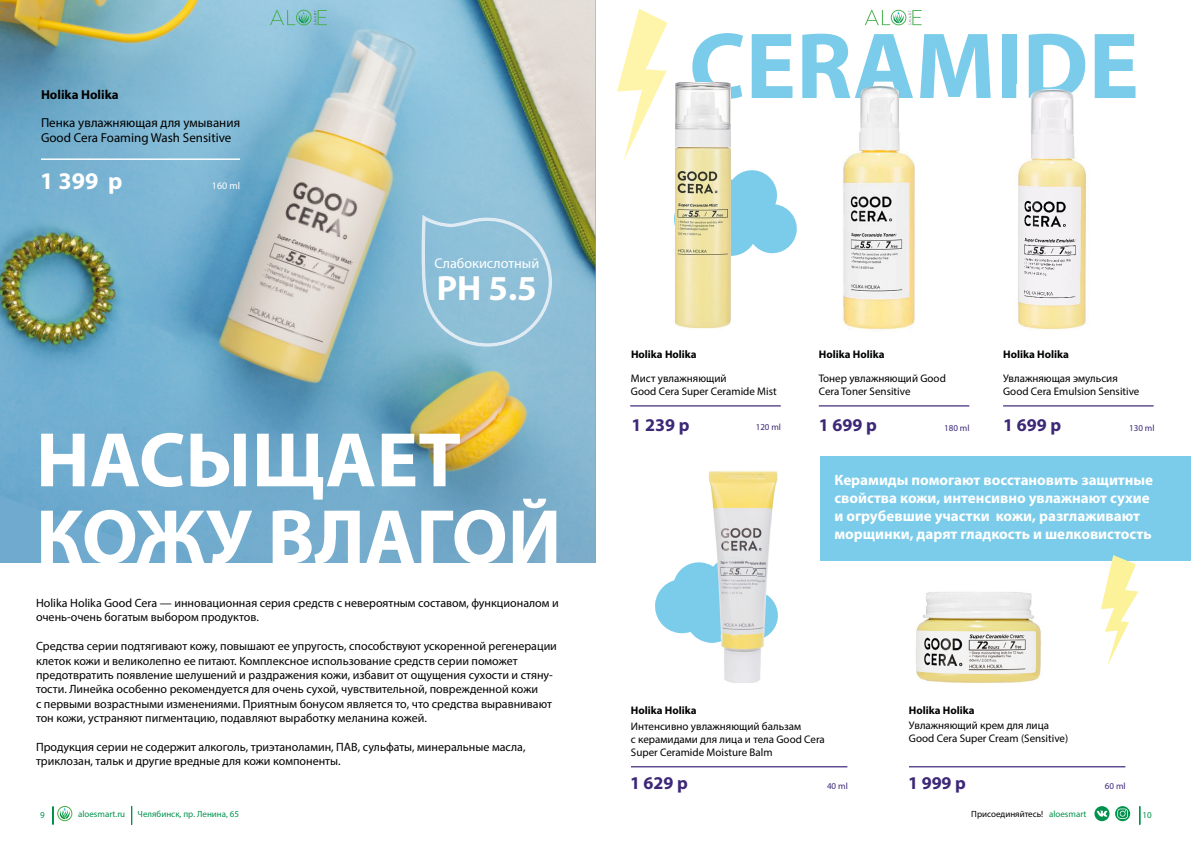
<style>
.page{position:relative;width:1191px;height:842px;background:#fff}
.page>*{position:absolute;margin:0;border:0;box-sizing:border-box;transform-origin:0 0}
.t1{font:700 94.7px "Myriad Pro";color:#7accea}
.t2{font:700 78px/77px "Myriad Pro";color:#fff}
.t3{font:700 35.2px "Myriad Pro";color:#fff}
.t4{font:700 24px "Myriad Pro";color:#fff}
.t5{font:700 18px "Myriad Pro";color:#3d2877}
.t6{font:700 15px/18px "Myriad Pro";color:#fff}
.t7{font:14.2px "Myriad Pro";color:#fff}
.t8{font:13px/15.6px "Myriad Pro";color:#000}
.t9{font:700 13px "Myriad Pro";color:#000}
.t10{font:12px/14.4px "Myriad Pro";color:#000}
.t11{font:11px/13.2px "Myriad Pro";color:#000}
.t12{font:700 11px "Myriad Pro";color:#010202}
.t13{font:10px "Myriad Pro";color:#fff}
.t14{font:9px "Myriad Pro";color:#00924c}
.t15{font:9px "Myriad Pro";color:#000}
.t16{font:9px "Myriad Pro";color:#3d2879}
.s1{color:#00924c}
</style>
<div class="page">
<img style="left:0;top:0;width:595px;height:563px">
<svg style="left:131px;top:806px;width:1px;height:19px"></svg>
<svg style="left:1139px;top:806px;width:1px;height:19px"></svg>
<svg style="left:52px;top:806px;width:20px;height:19px"></svg>
<svg style="left:1094px;top:806px;width:15px;height:15px"></svg>
<svg style="left:1115px;top:806px;width:15px;height:15px"></svg>
<svg style="left:1117px;top:808px;width:11px;height:11px"></svg>
<svg style="left:865px;top:10px;width:56px;height:15px"></svg>
<svg style="left:270px;top:10px;width:57px;height:15px"></svg>
<img style="left:421px;top:215px;width:131px;height:132px">
<svg style="left:674px;top:169px;width:123px;height:88px"></svg>
<svg style="left:655px;top:562px;width:53px;height:81px"></svg>
<hr style="left:41px;top:158px;width:199px;height:2px;background:#fff">
<hr style="left:630px;top:405px;width:150px;height:1px;background:#40277b">
<hr style="left:818px;top:405px;width:151px;height:1px;background:#40277b">
<hr style="left:1003px;top:405px;width:150px;height:1px;background:#40277b">
<hr style="left:631px;top:766px;width:216px;height:1px;background:#40277b">
<img style="left:916px;top:592px;width:125px;height:91px">
<img style="left:709px;top:471px;width:69px;height:212px">
<img style="left:708px;top:557px;width:70px;height:86px">
<div style="left:820px;top:456px;width:371px;height:105px;background:#7accea"></div>
<svg style="left:1101px;top:555px;width:37px;height:111px"></svg>
<svg style="left:617px;top:9px;width:50px;height:151px"></svg>
<img style="left:675px;top:82px;width:55px;height:247px">
<img style="left:842px;top:99px;width:72px;height:231px">
<img style="left:842px;top:85px;width:71px;height:14px">
<img style="left:1017px;top:99px;width:70px;height:231px">
<img style="left:1011px;top:84px;width:69px;height:15px">
<hr style="left:909px;top:766px;width:216px;height:1px;background:#40277b">
<p class="t9" style="left:41px;top:86px;width:79px">Holika Holika</p>
<p class="t8" style="left:41px;top:114px;width:201px">Пенка увлажняющая для умывания<br>Good Cera Foaming Wash Sensitive</p>
<h3 class="t4" style="left:40px;top:165px;width:84px">1 399 р</h3>
<p class="t13" style="left:212px;top:179px;width:30px">160 ml</p>
<p class="t7" style="left:434px;top:255px;width:106px">Слабокислотный</p>
<h3 class="t3" style="left:437px;top:265px;width:101px">РН 5.5</h3>
<h2 class="t2" style="left:36px;top:419px;width:527px">НАСЫЩАЕТ<br>КОЖУ ВЛАГОЙ</h2>
<p class="t10" style="left:36px;top:595px;width:524px">Holika Holika Good Cera — инновационная серия средств с невероятным составом, функционалом и очень-очень богатым выбором продуктов.</p>
<p class="t10" style="left:36px;top:639px;width:522px">Средства серии подтягивают кожу, повышают ее упругость, способствуют ускоренной регенерации клеток кожи и великолепно ее питают. Комплексное использование средств серии поможет предотвратить появление шелушений и раздражения кожи, избавит от ощущения сухости и стяну&shy;тости. Линейка особенно рекомендуется для очень сухой, чувствительной, поврежденной кожи<br>с первыми возрастными изменениями. Приятным бонусом является то, что средства выравнивают тон кожи, устраняют пигментацию, подавляют выработку меланина кожей.</p>
<p class="t10" style="left:36px;top:739px;width:491px">Продукция серии не содержит алкоголь, триэтаноламин, ПАВ, сульфаты, минеральные масла, триклозан, тальк и другие вредные для кожи компоненты.</p>
<h1 class="t1" style="left:689px;top:4px;width:451px">CERAMIDE</h1>
<p class="t12" style="left:631px;top:347px;width:67px">Holika Holika</p>
<p class="t12" style="left:1003px;top:347px;width:67px">Holika Holika</p>
<p class="t11" style="left:631px;top:371px;width:147px">Мист увлажняющий<br>Good Cera Super Ceramide Mist</p>
<p class="t11" style="left:1003px;top:371px;width:138px">Увлажняющая эмульсия<br>Good Cera Emulsion Sensitive</p>
<h3 class="t5" style="left:631px;top:413px;width:59px">1 239 р</h3>
<p class="t16" style="left:755px;top:422px;width:27px">120 ml</p>
<h3 class="t5" style="left:1003px;top:413px;width:59px">1 699 р</h3>
<p class="t16" style="left:1129px;top:422px;width:27px">130 ml</p>
<p class="t12" style="left:818px;top:347px;width:67px">Holika Holika</p>
<p class="t11" style="left:818px;top:371px;width:129px">Тонер увлажняющий Good<br>Cera Toner Sensitive</p>
<h3 class="t5" style="left:819px;top:413px;width:59px">1 699 р</h3>
<p class="t16" style="left:944px;top:422px;width:27px">180 ml</p>
<p class="t6" style="left:834px;top:470px;width:320px">Керамиды помогают восстановить защитные свойства кожи, интенсивно увлажнают сухие и огрубевшие участки кожи, разглаживают морщинки, дарят гладкость и шелковистость</p>
<p class="t12" style="left:631px;top:703px;width:67px">Holika Holika</p>
<p class="t11" style="left:631px;top:719px;width:195px">Интенсивно увлажняющий бальзам<br>с керамидами для лица и тела Good Cera<br>Super Ceramide Moisture Balm</p>
<h3 class="t5" style="left:630px;top:771px;width:59px">1 629 р</h3>
<p class="t16" style="left:827px;top:780px;width:22px">40 ml</p>
<p class="t12" style="left:909px;top:703px;width:67px">Holika Holika</p>
<p class="t11" style="left:909px;top:719px;width:161px">Увлажняющий крем для лица<br>Good Cera Super Cream (Sensitive)</p>
<h3 class="t5" style="left:908px;top:771px;width:59px">1 999 р</h3>
<p class="t16" style="left:1105px;top:780px;width:22px">60 ml</p>
<p class="t14" style="left:78px;top:808px;width:49px">aloesmart.ru</p>
<p class="t14" style="left:138px;top:808px;width:103px">Челябинск, пр. Ленина, 65</p>
<p class="t15" style="left:971px;top:808px;width:117px">Присоединяйтесь! <span class="s1">aloesmart</span></p>
<p class="t14" style="left:40px;top:809px;width:6px">9</p>
<p class="t14" style="left:1142px;top:809px;width:11px">10</p>
</div>
